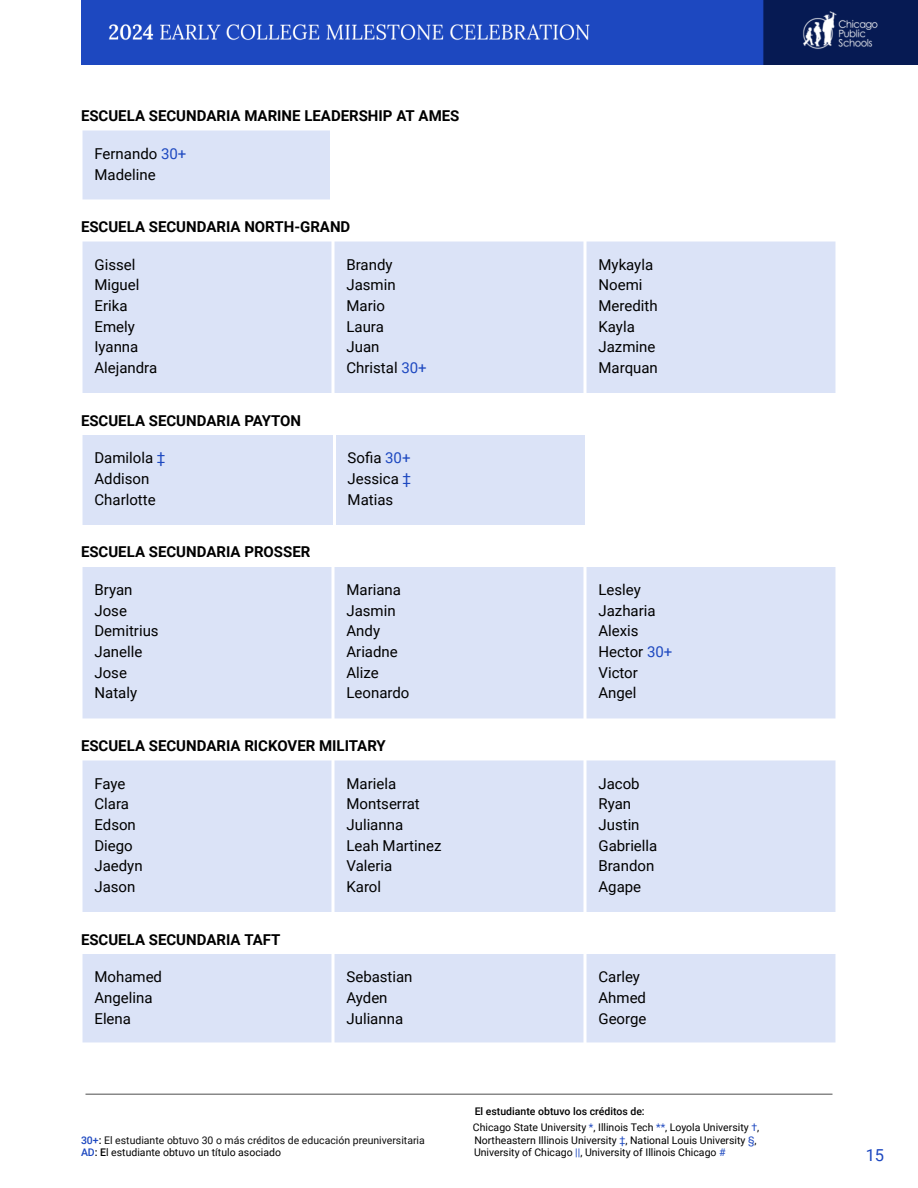
<style>
.page{position:relative;width:918px;height:1188px;background:#fff}
.page>*{position:absolute;margin:0;border:0;box-sizing:border-box;transform-origin:0 0}
.t1{font:16.5px "Roboto";color:#1d48c0}
.t2{font:15px/20.7px "Roboto";color:#000}
.t3{font:700 15px "Roboto";color:#000}
.t4{font:10.5px/15.8px "Roboto";color:#000}
.t5{font:10.5px "Roboto";color:#0d0d0d}
.s1{color:#1d48c0}
.s2{font-weight:500}
.s3{font-weight:500;color:#1d48c0}
.s4{font-weight:500;color:#000}
</style>
<div class="page">
<img style="left:81px;top:0;width:837px;height:64px">
<div style="left:81px;top:129px;width:251px;height:72px;background:#dbe3f7"></div>
<div style="left:81px;top:240px;width:252px;height:154px;background:#dbe3f7"></div>
<div style="left:333px;top:240px;width:252px;height:154px;background:#dbe3f7"></div>
<div style="left:585px;top:240px;width:252px;height:154px;background:#dbe3f7"></div>
<div style="left:81px;top:433px;width:253px;height:93px;background:#dbe3f7"></div>
<div style="left:334px;top:433px;width:252px;height:93px;background:#dbe3f7"></div>
<div style="left:81px;top:565px;width:252px;height:154px;background:#dbe3f7"></div>
<div style="left:333px;top:565px;width:252px;height:154px;background:#dbe3f7"></div>
<div style="left:585px;top:565px;width:252px;height:154px;background:#dbe3f7"></div>
<div style="left:81px;top:759px;width:252px;height:154px;background:#dbe3f7"></div>
<div style="left:333px;top:759px;width:252px;height:154px;background:#dbe3f7"></div>
<div style="left:585px;top:759px;width:252px;height:154px;background:#dbe3f7"></div>
<div style="left:81px;top:952px;width:252px;height:93px;background:#dbe3f7"></div>
<div style="left:333px;top:952px;width:252px;height:93px;background:#dbe3f7"></div>
<div style="left:585px;top:952px;width:252px;height:93px;background:#dbe3f7"></div>
<hr style="left:86px;top:1094px;width:746px;height:1px;background:#888">
<svg style="left:81px;top:130px;width:2px;height:69px"></svg>
<hr style="left:330px;top:127px;width:3px;height:75px;background:#fff">
<hr style="left:79px;top:127px;width:254px;height:3px;background:#fff">
<hr style="left:79px;top:199px;width:254px;height:3px;background:#fff">
<svg style="left:81px;top:242px;width:2px;height:151px"></svg>
<hr style="left:331px;top:239px;width:4px;height:157px;background:#f6f8fd">
<hr style="left:583px;top:239px;width:4px;height:157px;background:#f6f8fd">
<svg style="left:835px;top:242px;width:2px;height:151px"></svg>
<hr style="left:79px;top:239px;width:759px;height:3px;background:#fff">
<hr style="left:79px;top:393px;width:759px;height:3px;background:#fff">
<svg style="left:81px;top:435px;width:2px;height:90px"></svg>
<hr style="left:333px;top:432px;width:3px;height:96px;background:#fff">
<hr style="left:585px;top:432px;width:3px;height:96px;background:#fff">
<hr style="left:79px;top:432px;width:509px;height:3px;background:#fff">
<hr style="left:79px;top:525px;width:509px;height:3px;background:#fff">
<svg style="left:81px;top:567px;width:2px;height:151px"></svg>
<svg style="left:331px;top:567px;width:4px;height:151px"></svg>
<svg style="left:583px;top:567px;width:4px;height:151px"></svg>
<svg style="left:835px;top:567px;width:2px;height:151px"></svg>
<hr style="left:79px;top:564px;width:759px;height:3px;background:#fff">
<hr style="left:79px;top:718px;width:759px;height:3px;background:#fff">
<svg style="left:81px;top:760px;width:2px;height:152px"></svg>
<svg style="left:331px;top:760px;width:4px;height:152px"></svg>
<svg style="left:583px;top:760px;width:4px;height:152px"></svg>
<svg style="left:835px;top:760px;width:2px;height:152px"></svg>
<hr style="left:79px;top:757px;width:759px;height:3px;background:#fff">
<hr style="left:79px;top:912px;width:759px;height:3px;background:#fff">
<svg style="left:81px;top:954px;width:2px;height:88px"></svg>
<svg style="left:331px;top:954px;width:4px;height:88px"></svg>
<svg style="left:583px;top:954px;width:4px;height:88px"></svg>
<svg style="left:835px;top:954px;width:2px;height:88px"></svg>
<hr style="left:79px;top:951px;width:759px;height:3px;background:#fff">
<hr style="left:79px;top:1042px;width:759px;height:3px;background:#fff">
<p class="t3" style="left:81px;top:107px;width:380px">ESCUELA SECUNDARIA MARINE LEADERSHIP AT AMES</p>
<p class="t2" style="left:94px;top:143px;width:93px">Fernando <span class="s1">30+<br></span>Madeline</p>
<p class="t3" style="left:81px;top:218px;width:271px">ESCUELA SECUNDARIA NORTH-GRAND</p>
<p class="t2" style="left:94px;top:254px;width:64px">Gissel<br>Miguel<br>Erika<br>Emely<br>Iyanna<br>Alejandra</p>
<p class="t2" style="left:346px;top:254px;width:82px">Brandy<br>Jasmin<br>Mario<br>Laura<br>Juan<br>Christal <span class="s1">30+</span></p>
<p class="t2" style="left:598px;top:254px;width:61px">Mykayla<br>Noemi<br>Meredith<br>Kayla<br>Jazmine<br>Marquan</p>
<p class="t3" style="left:81px;top:412px;width:222px">ESCUELA SECUNDARIA PAYTON</p>
<p class="t2" style="left:94px;top:448px;width:73px">Damilola <span class="s1">‡<br></span>Addison<br>Charlotte</p>
<p class="t2" style="left:348px;top:448px;width:65px;text-align:justify">Sofia <span class="s1">30+ </span>Jessica <span class="s1">‡ </span>Matias</p>
<p class="t3" style="left:81px;top:543px;width:231px">ESCUELA SECUNDARIA PROSSER</p>
<p class="t2" style="left:94px;top:579px;width:66px">Bryan<br>Jose<br>Demitrius<br>Janelle<br>Jose<br>Nataly</p>
<p class="t2" style="left:346px;top:579px;width:64px">Mariana<br>Jasmin<br>Andy<br>Ariadne<br>Alize<br>Leonardo</p>
<p class="t2" style="left:598px;top:579px;width:75px">Lesley<br>Jazharia<br>Alexis<br>Hector <span class="s1">30+<br></span>Victor<br>Angel</p>
<p class="t3" style="left:81px;top:737px;width:306px">ESCUELA SECUNDARIA RICKOVER MILITARY</p>
<p class="t2" style="left:94px;top:773px;width:50px">Faye<br>Clara<br>Edson<br>Diego<br>Jaedyn<br>Jason</p>
<p class="t2" style="left:346px;top:773px;width:97px">Mariela<br>Montserrat<br>Julianna<br>Leah Martinez<br>Valeria<br>Karol</p>
<p class="t2" style="left:598px;top:773px;width:60px">Jacob<br>Ryan<br>Justin<br>Gabriella<br>Brandon<br>Agape</p>
<p class="t3" style="left:81px;top:931px;width:201px">ESCUELA SECUNDARIA TAFT</p>
<p class="t2" style="left:94px;top:967px;width:69px">Mohamed<br>Angelina<br>Elena</p>
<p class="t2" style="left:346px;top:967px;width:68px">Sebastian<br>Ayden<br>Julianna</p>
<p class="t2" style="left:598px;top:967px;width:49px">Carley<br>Ahmed<br>George</p>
<p class="t4" style="left:473px;top:1104px;width:288px"><span class="s2">El estudiante obtuvo los créditos de:<br></span>Chicago State University <span class="s1">*</span>, Illinois Tech <span class="s1">**</span>, Loyola University <span class="s1">†</span>,</p>
<p class="t5" style="left:81px;top:1134px;width:345px"><span class="s3">30+</span><span class="s4">:</span> El estudiante obtuvo 30 o más créditos de educación preuniversitaria</p>
<p class="t4" style="left:474px;top:1132px;width:284px">Northeastern Illinois University <span class="s1">‡</span>, National Louis University <span class="s1">§</span>,</p>
<p class="t4" style="left:81px;top:1145px;width:202px"><span class="s3">AD</span><span class="s2">: E</span>l estudiante obtuvo un título asociado</p>
<p class="t4" style="left:474px;top:1145px;width:253px">University of Chicago <span class="s1">||</span>, University of Illinois Chicago <span class="s1">#</span></p>
<p class="t1" style="left:866px;top:1145px;width:20px">15</p>
</div>
